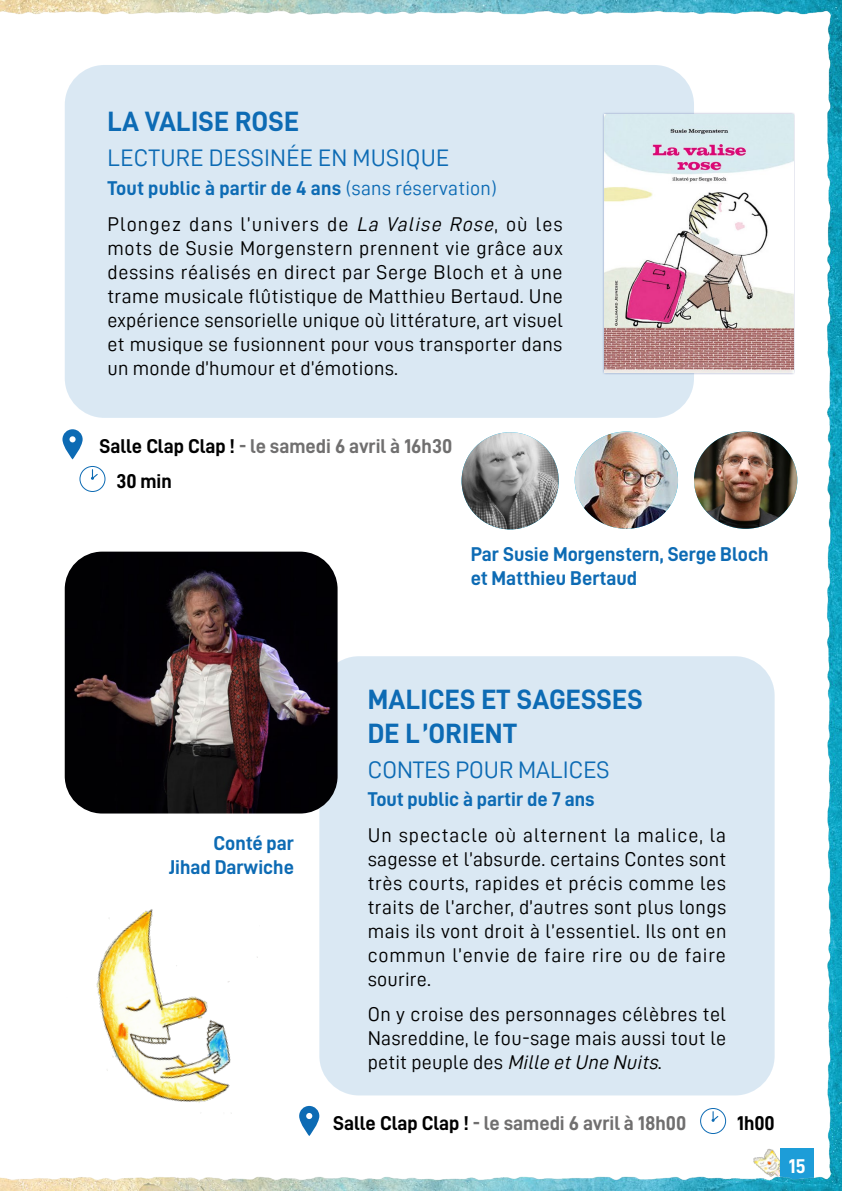
<style>
.page{position:relative;width:842px;height:1191px;background:#fff}
.page>*{position:absolute;margin:0;border:0;box-sizing:border-box;transform-origin:0 0}
.t1{font:28px/33.6px "D DIN Bold";letter-spacing:.01em;color:#0d6bb4}
.t2{font:24px "D DIN";letter-spacing:.01em;color:#0d6bb4}
.t3{font:20px/24px "D DIN";letter-spacing:.02em;color:#000;text-align:justify}
.t4{font:20px/24px "D DIN Bold";color:#0d6bb4}
.t5{font:20px/34.6px "D DIN Bold";color:#706f6f}
.t6{font:20px "D DIN Bold";color:#000}
.t7{font:20px "D DIN Bold";color:#fff}
.s1{font-family:"D DIN"}
.s2{font-style:italic}
.s3{color:#000}
</style>
<div class="page">
<img style="left:0;top:0;width:842px;height:1191px">
<h1 class="t1" style="left:107px;top:104px;width:193px">LA VALISE ROSE</h1>
<p class="t2" style="left:107px;top:144px;width:343px">LECTURE DESSINÉE EN MUSIQUE</p>
<p class="t4" style="left:107px;top:176px;width:391px">Tout public à partir de 4 ans <span class="s1">(sans réservation)</span></p>
<p class="t3" style="left:107px;top:211px;width:457px">Plongez dans l’univers de <span class="s2">La Valise Rose</span>, où les mots de Susie Morgenstern prennent vie grâce aux dessins réalisés en direct par Serge Bloch et à une trame musicale flûtistique de Matthieu Bertaud. Une expérience sensorielle unique où littérature, art visuel et musique se fusionnent pour vous transporter dans un monde d’humour et d’émotions.</p>
<p class="t5" style="left:116px;top:429px;width:337px;text-indent:-17px"><span class="s3">Salle Clap Clap !</span> - le samedi 6 avril à 16h30<br><span class="s3">30 min</span></p>
<p class="t4" style="left:471px;top:541px;width:299px">Par Susie Morgenstern, Serge Bloch et Matthieu Bertaud</p>
<p class="t4" style="left:169px;top:830px;width:127px;text-align:right">Conté par<br>Jihad Darwiche</p>
<h1 class="t1" style="left:368px;top:682px;width:277px">MALICES ET SAGESSES<br>DE L’ORIENT</h1>
<p class="t2" style="left:368px;top:756px;width:243px">CONTES POUR MALICES</p>
<p class="t4" style="left:368px;top:787px;width:228px">Tout public à partir de 7 ans</p>
<p class="t3" style="left:368px;top:822px;width:360px">Un spectacle où alternent la malice, la sagesse et l’absurde. certains Contes sont très courts, rapides et précis comme les traits de l’archer, d’autres sont plus longs mais ils vont droit à l’essentiel. Ils ont en commun l’envie de faire rire ou de faire sourire.</p>
<p class="t3" style="left:368px;top:1001px;width:360px">On y croise des personnages célèbres tel Nasreddine, le fou-sage mais aussi tout le p e t i t p e u p l e d e s <span class="s2">Mille etUne Nuits</span>.</p>
<p class="t5" style="left:333px;top:1105px;width:355px"><span class="s3">Salle Clap Clap !</span> - le samedi 6 avril à 18h00</p>
<p class="t6" style="left:737px;top:1112px;width:39px">1h00</p>
<p class="t7" style="left:789px;top:1154px;width:18px">15</p>
</div>
